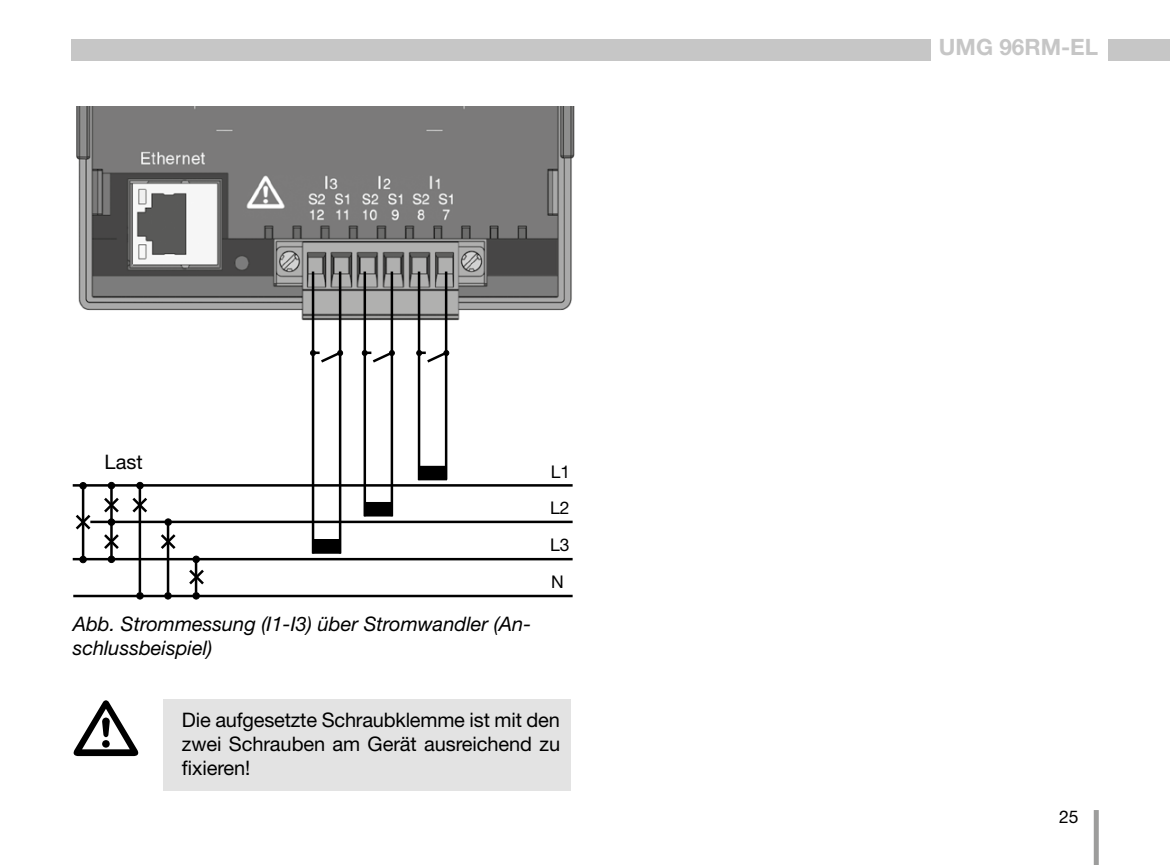
<style>
.page{position:relative;width:1170px;height:865px;background:#fff}
.page>*{position:absolute;margin:0;border:0;box-sizing:border-box;transform-origin:0 0}
.t1{font:700 22.5px "Helvetica Neue LT Pro";color:#c6c6c6}
.t2{font:20px/24px "Helvetica Neue LT Pro";letter-spacing:-.005em;color:#000;text-align:justify}
.t3{font:italic 20px/24px "Helvetica Neue LT Pro";color:#000}
.t4{font:17.5px/37.2px "Helvetica Neue LT Pro";color:#000;text-align:justify}
</style>
<div class="page">
<div style="left:1093px;top:810px;width:5px;height:55px;background:#9d9d9c"></div>
<div style="left:1107px;top:39px;width:62px;height:21px;background:#c6c6c6"></div>
<div style="left:71px;top:39px;width:859px;height:21px;background:#c6c6c6"></div>
<hr style="left:110px;top:485px;width:3px;height:71px;background:#000">
<svg style="left:104px;top:495px;width:15px;height:20px"></svg>
<svg style="left:104px;top:531px;width:15px;height:20px"></svg>
<div style="left:108px;top:556px;width:7px;height:6px;background:#000;border-radius:50%"></div>
<div style="left:108px;top:556px;width:7px;height:7px;border:1px solid #000;border-radius:50%"></div>
<div style="left:108px;top:482px;width:7px;height:7px;border:1px solid #000;border-radius:50%"></div>
<div style="left:108px;top:519px;width:7px;height:6px;background:#0d0d0d;border-radius:50%"></div>
<div style="left:108px;top:518px;width:7px;height:7px;border:1px solid #000;border-radius:50%"></div>
<hr style="left:82px;top:485px;width:2px;height:72px;background:#000">
<svg style="left:75px;top:512px;width:18px;height:20px"></svg>
<div style="left:79px;top:556px;width:8px;height:7px;border:1px solid #000;border-radius:50%"></div>
<div style="left:80px;top:482px;width:6px;height:7px;background:#000;border-radius:50%"></div>
<div style="left:79px;top:482px;width:8px;height:7px;border:1px solid #000;border-radius:50%"></div>
<img style="left:76px;top:106px;width:499px;height:241px">
<hr style="left:90px;top:520px;width:482px;height:3px;background:#000">
<hr style="left:73px;top:558px;width:499px;height:2px;background:#000">
<hr style="left:73px;top:594px;width:499px;height:3px;background:#000">
<hr style="left:73px;top:484px;width:499px;height:2px;background:#000">
<hr style="left:139px;top:487px;width:2px;height:105px;background:#000">
<svg style="left:132px;top:495px;width:15px;height:20px"></svg>
<div style="left:137px;top:482px;width:6px;height:7px;background:#000;border-radius:50%"></div>
<div style="left:136px;top:482px;width:7px;height:7px;border:1px solid #000;border-radius:50%"></div>
<div style="left:137px;top:592px;width:6px;height:7px;background:#000;border-radius:50%"></div>
<div style="left:136px;top:592px;width:7px;height:7px;border:1px solid #000;border-radius:50%"></div>
<hr style="left:167px;top:523px;width:2px;height:69px;background:#000">
<svg style="left:161px;top:531px;width:15px;height:20px"></svg>
<div style="left:165px;top:518px;width:7px;height:7px;border:1px solid #000;border-radius:50%"></div>
<div style="left:165px;top:592px;width:6px;height:7px;background:#000;border-radius:50%"></div>
<div style="left:164px;top:592px;width:7px;height:7px;border:1px solid #000;border-radius:50%"></div>
<hr style="left:195px;top:561px;width:2px;height:31px;background:#000">
<svg style="left:186px;top:556px;width:20px;height:31px"></svg>
<div style="left:193px;top:556px;width:7px;height:7px;border:1px solid #000;border-radius:50%"></div>
<div style="left:193px;top:592px;width:6px;height:7px;background:#000;border-radius:50%"></div>
<div style="left:193px;top:592px;width:7px;height:7px;border:1px solid #000;border-radius:50%"></div>
<hr style="left:445px;top:271px;width:2px;height:208px;background:#000">
<div style="left:418px;top:466px;width:28px;height:14px;background:#000"></div>
<hr style="left:418px;top:271px;width:2px;height:209px;background:#000">
<hr style="left:390px;top:271px;width:3px;height:245px;background:#000">
<div style="left:364px;top:502px;width:28px;height:14px;background:#000"></div>
<hr style="left:363px;top:271px;width:3px;height:245px;background:#000">
<hr style="left:339px;top:271px;width:2px;height:282px;background:#000">
<div style="left:313px;top:539px;width:27px;height:14px;background:#000"></div>
<hr style="left:312px;top:271px;width:2px;height:282px;background:#000">
<svg style="left:310px;top:349px;width:33px;height:16px"></svg>
<svg style="left:362px;top:349px;width:33px;height:16px"></svg>
<svg style="left:416px;top:349px;width:33px;height:16px"></svg>
<div style="left:163px;top:698px;width:407px;height:92px;background:#e3e3e3"></div>
<p class="t2" style="left:105px;top:450px;width:40px">Last</p>
<p class="t3" style="left:73px;top:611px;width:460px">Abb. Strommessung (I1-I3) über Stromwandler (An&shy;schlussbeispiel)</p>
<p class="t4" style="left:550px;top:452px;width:21px">L1</p>
<p class="t4" style="left:550px;top:488px;width:21px">L2<br>L3<br>N</p>
<p class="t2" style="left:182px;top:707px;width:380px">Die aufgesetzte Schraubklemme ist mit den zwei Schrauben am Gerät ausreichend zu fixieren!</p>
<p class="t1" style="left:938px;top:33px;width:161px">UMG 96RM-EL</p>
<p class="t4" style="left:1058px;top:797px;width:21px">25</p>
</div>
